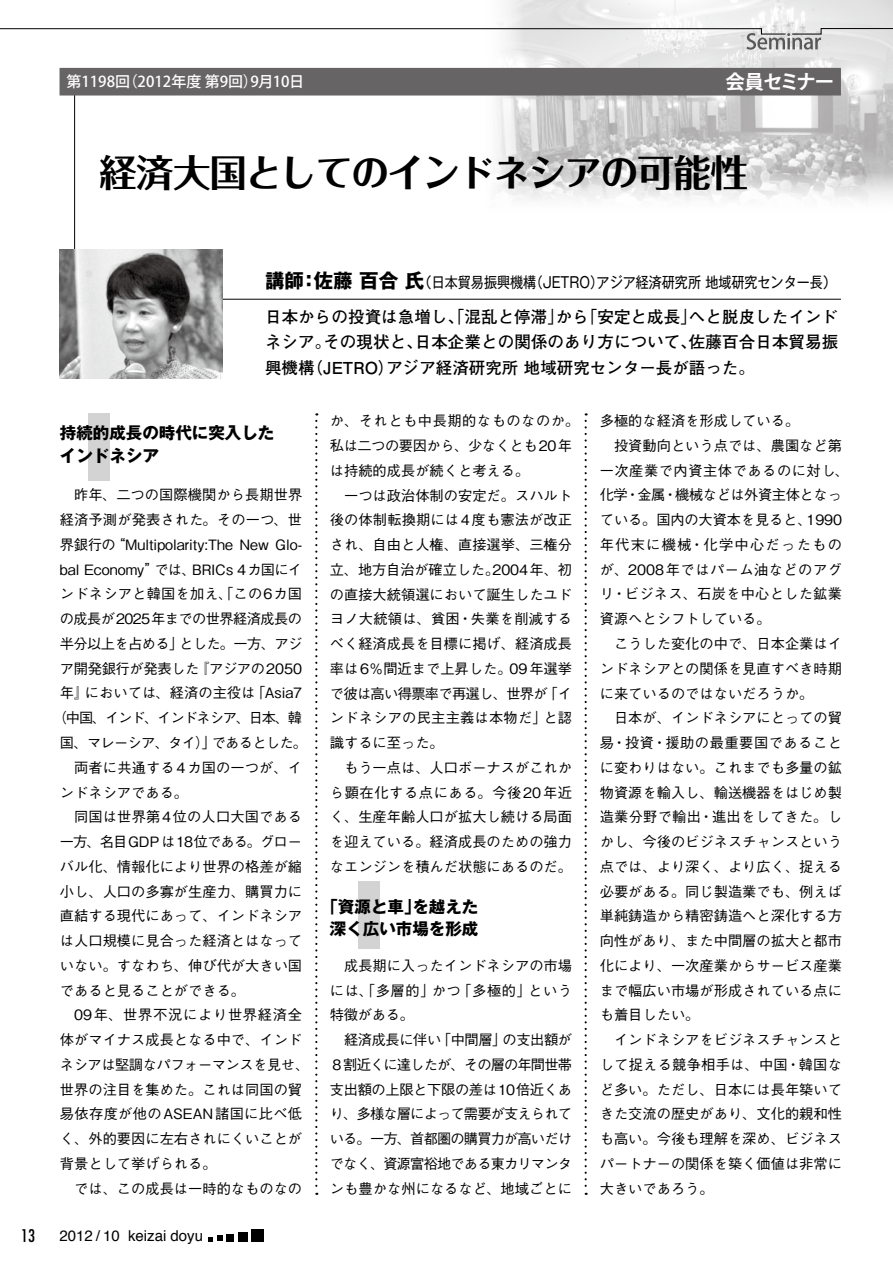
<style>
.page{position:relative;width:893px;height:1263px;background:#fff}
.page>*{position:absolute;margin:0;border:0;box-sizing:border-box;transform-origin:0 0}
.t1{font:700 37.5px "Folk Pro";letter-spacing:-.04em;color:#000}
.t2{font:700 19.5px "Koz Go Pro";letter-spacing:-.06em;color:#fff}
.t3{font:condensed 16.95px "Futura";color:#000}
.t4{font:700 16.5px/25.5px "Futo Go B101 Pro";color:#000;text-align:justify}
.t5{font:700 16.5px/22.2px "Gothic MB101 Pro";color:#000}
.t6{font:15px "Gothic MB101 Pro";color:#000}
.t7{font:500 15px "Koz Go Pro";color:#fff}
.t8{font:15px "Helvetica";color:#000}
.t9{font:500 14.25px/24.8px "Gothic BBB Pro";color:#000;text-align:justify}
.t10{font:500 14.25px "Gothic BBB Pro";letter-spacing:.02em;color:#000}
.t11{font:500 14.25px "Gothic BBB Pro";letter-spacing:-.03em;color:#000}
.t12{font:500 14.25px "Gothic BBB Pro";letter-spacing:.035em;color:#000}
.t13{font:500 14.25px "Gothic BBB Pro";letter-spacing:-.04em;color:#000}
.t14{font:500 14.25px "Gothic BBB Pro";letter-spacing:-.025em;color:#000}
.t15{font:500 14.25px "Gothic BBB Pro";letter-spacing:-.08em;color:#000}
.t16{font:500 14.25px "Gothic BBB Pro";letter-spacing:-.05em;color:#000}
.t17{font:500 14.25px "Gothic BBB Pro";letter-spacing:-.065em;color:#000}
.t18{font:500 14.25px "Gothic BBB Pro";letter-spacing:-.045em;color:#000}
.t19{font:500 14.25px "Gothic BBB Pro";letter-spacing:.025em;color:#000}
.t20{font:500 14.25px "Gothic BBB Pro";letter-spacing:.03em;color:#000}
.t21{font:500 14.25px "Gothic BBB Pro";letter-spacing:.05em;color:#000}
.t22{font:500 14.25px "Gothic BBB Pro";letter-spacing:.09em;color:#000}
.s1{font-weight:700;font-size:19.5px}
</style>
<div class="page">
<img style="left:481px;top:0;width:412px;height:201px">
<svg style="left:209px;top:1236px;width:14px;height:5px"></svg>
<div style="left:227px;top:1234px;width:7px;height:7px;background:#000"></div>
<div style="left:238px;top:1232px;width:9px;height:9px;background:#000"></div>
<div style="left:251px;top:1229px;width:13px;height:12px;background:#000"></div>
<svg style="left:0;top:28px;width:893px;height:22px"></svg>
<div style="left:358px;top:881px;width:21px;height:67px;background:#d3d3d4"></div>
<div style="left:89px;top:413px;width:21px;height:68px;background:#d3d3d4"></div>
<svg style="left:74px;top:88px;width:768px;height:212px"></svg>
<svg style="left:315px;top:421px;width:2px;height:774px"></svg>
<svg style="left:585px;top:421px;width:2px;height:774px"></svg>
<div style="left:60px;top:68px;width:781px;height:28px;background:#666464"></div>
<img style="left:60px;top:249px;width:162px;height:129px">
<p class="t7" style="left:66px;top:72px;width:239px">第1198回（2012年度 第9回）9月10日</p>
<h2 class="t2" style="left:725px;top:69px;width:111px">会員セミナー</h2>
<h1 class="t1" style="left:99px;top:141px;width:650px">経済大国としてのインドネシアの可能性</h1>
<p class="t6" style="left:265px;top:270px;width:574px"><span class="s1">講師：佐藤 百合 氏</span>（日本貿易振興機構（JETRO）アジア経済研究所 地域研究センター長）</p>
<p class="t4" style="left:265px;top:302px;width:575px">日本からの投資は急増し、「混乱と停滞」から「安定と成長」へと脱皮したインドネシア。その現状と、日本企業との関係のあり方について、佐藤百合日本貿易振興機構（JETRO）アジア経済研究所 地域研究センター長が語った。</p>
<p class="t5" style="left:60px;top:420px;width:216px">持続的成長の時代に突入したインドネシア</p>
<p class="t9" style="left:74px;top:481px;width:230px">昨年、二つの国際機関から長期世界</p>
<p class="t9" style="left:60px;top:506px;width:244px">経済予測が発表された。その一つ、世</p>
<p class="t9" style="left:60px;top:530px;width:244px">界銀行の“Multipolarity:The New Glo-</p>
<p class="t9" style="left:60px;top:555px;width:244px">bal Economy”では、BRICs 4カ国にイ</p>
<p class="t9" style="left:60px;top:580px;width:244px">ンドネシアと韓国を加え、「この6カ国</p>
<p class="t13" style="left:60px;top:607px;width:244px">の成長が2025年までの世界経済成長の</p>
<p class="t18" style="left:60px;top:632px;width:244px">半分以上を占める」とした。一方、アジ</p>
<p class="t14" style="left:60px;top:657px;width:244px">ア開発銀行が発表した『アジアの2050</p>
<p class="t9" style="left:60px;top:679px;width:244px">年』においては、経済の主役は「Asia7</p>
<p class="t15" style="left:53px;top:706px;width:251px">（中国、インド、インドネシア、日本、韓</p>
<p class="t16" style="left:60px;top:731px;width:249px">国、マレーシア、タイ）」であるとした。</p>
<p class="t9" style="left:74px;top:753px;width:230px">両者に共通する4カ国の一つが、イ</p>
<p class="t9" style="left:60px;top:778px;width:130px">ンドネシアである。</p>
<p class="t9" style="left:74px;top:803px;width:229px">同国は世界第4位の人口大国である</p>
<p class="t17" style="left:60px;top:830px;width:244px">一方、名目GDP は18位である。グロー</p>
<p class="t9" style="left:60px;top:852px;width:244px">バル化、情報化により世界の格差が縮</p>
<p class="t9" style="left:60px;top:877px;width:244px">小し、人口の多寡が生産力、購買力に</p>
<p class="t9" style="left:60px;top:902px;width:244px">直結する現代にあって、インドネシア</p>
<p class="t9" style="left:60px;top:926px;width:244px">は人口規模に見合った経済とはなって</p>
<p class="t9" style="left:60px;top:951px;width:244px">いない。すなわち、伸び代が大きい国</p>
<p class="t9" style="left:60px;top:976px;width:187px">であると見ることができる。</p>
<p class="t21" style="left:74px;top:1003px;width:229px">09年、世界不況により世界経済全</p>
<p class="t9" style="left:60px;top:1025px;width:244px">体がマイナス成長となる中で、インド</p>
<p class="t11" style="left:60px;top:1053px;width:251px">ネシアは堅調なパフォーマンスを見せ、</p>
<p class="t9" style="left:60px;top:1075px;width:244px">世界の注目を集めた。これは同国の貿</p>
<p class="t19" style="left:60px;top:1102px;width:244px">易依存度が他のASEAN諸国に比べ低</p>
<p class="t9" style="left:60px;top:1124px;width:244px">く、外的要因に左右されにくいことが</p>
<p class="t9" style="left:60px;top:1149px;width:158px">背景として挙げられる。</p>
<p class="t9" style="left:74px;top:1174px;width:229px">では、この成長は一時的なものなの</p>
<p class="t3" style="left:21px;top:1225px;width:15px">13</p>
<p class="t8" style="left:60px;top:1224px;width:145px">2012 / 10 keizai doyu</p>
<p class="t9" style="left:330px;top:407px;width:251px;text-align:left">か、それとも中長期的なものなのか。私は二つの要因から、少なくとも20年は持続的成長が続くと考える。</p>
<p class="t9" style="left:330px;top:481px;width:244px;text-indent:14px">一つは政治体制の安定だ。スハルト後の体制転換期には4度も憲法が改正され、自由と人権、直接選挙、三権分立、地方自治が確立した。2004年、初の直接大統領選において誕生したユドヨノ大統領は、貧困・失業を削減するべく経済成長を目標に掲げ、経済成長率は6％間近まで上昇した。09年選挙で彼は高い得票率で再選し、世界が「インドネシアの民主主義は本物だ」と認識するに至った。</p>
<p class="t9" style="left:330px;top:753px;width:244px;text-indent:14px">もう一点は、人口ボーナスがこれから顕在化する点にある。今後20年近く、生産年齢人口が拡大し続ける局面を迎えている。経済成長のための強力なエンジンを積んだ状態にあるのだ。</p>
<p class="t5" style="left:322px;top:893px;width:158px;text-align:center">「資源と車」を越えた深く広い市場を形成</p>
<p class="t9" style="left:330px;top:951px;width:244px;text-indent:14px">成長期に入ったインドネシアの市場には、「多層的」かつ「多極的」という特徴がある。</p>
<p class="t9" style="left:330px;top:1025px;width:244px;text-indent:14px">経済成長に伴い「中間層」の支出額が８割近くに達したが、その層の年間世帯支出額の上限と下限の差は10倍近くあり、多様な層によって需要が支えられている。一方、首都圏の購買力が高いだけでなく、資源富裕地である東カリマンタンも豊かな州になるなど、地域ごとに</p>
<p class="t9" style="left:600px;top:407px;width:201px">多極的な経済を形成している。</p>
<p class="t9" style="left:614px;top:431px;width:229px">投資動向という点では、農園など第</p>
<p class="t12" style="left:600px;top:459px;width:251px">一次産業で内資主体であるのに対し、</p>
<p class="t11" style="left:600px;top:484px;width:244px">化学・金属・機械などは外資主体となっ</p>
<p class="t9" style="left:600px;top:506px;width:244px">ている。国内の大資本を見ると、1990</p>
<p class="t22" style="left:600px;top:533px;width:244px">年代末に機械・化学中心だったもの</p>
<p class="t20" style="left:600px;top:558px;width:244px">が、2008年ではパーム油などのアグ</p>
<p class="t10" style="left:600px;top:583px;width:244px">リ・ビジネス、石炭を中心とした鉱業</p>
<p class="t9" style="left:600px;top:605px;width:172px">資源へとシフトしている。</p>
<p class="t9" style="left:614px;top:629px;width:229px">こうした変化の中で、日本企業はイ</p>
<p class="t9" style="left:600px;top:654px;width:244px">ンドネシアとの関係を見直すべき時期</p>
<p class="t9" style="left:600px;top:679px;width:215px">に来ているのではないだろうか。</p>
<p class="t9" style="left:614px;top:704px;width:229px">日本が、インドネシアにとっての貿</p>
<p class="t12" style="left:600px;top:731px;width:244px">易・投資・援助の最重要国であること</p>
<p class="t9" style="left:600px;top:753px;width:244px">に変わりはない。これまでも多量の鉱</p>
<p class="t9" style="left:600px;top:778px;width:244px">物資源を輸入し、輸送機器をはじめ製</p>
<p class="t10" style="left:600px;top:805px;width:244px">造業分野で輸出・進出をしてきた。し</p>
<p class="t9" style="left:600px;top:827px;width:244px">かし、今後のビジネスチャンスという</p>
<p class="t9" style="left:600px;top:852px;width:244px">点では、より深く、より広く、捉える</p>
<p class="t9" style="left:600px;top:877px;width:244px">必要がある。同じ製造業でも、例えば</p>
<p class="t9" style="left:600px;top:902px;width:244px">単純鋳造から精密鋳造へと深化する方</p>
<p class="t9" style="left:600px;top:926px;width:244px">向性があり、また中間層の拡大と都市</p>
<p class="t9" style="left:600px;top:951px;width:244px">化により、一次産業からサービス産業</p>
<p class="t9" style="left:600px;top:976px;width:244px">まで幅広い市場が形成されている点に</p>
<p class="t9" style="left:600px;top:1001px;width:101px">も着目したい。</p>
<p class="t9" style="left:614px;top:1025px;width:229px">インドネシアをビジネスチャンスと</p>
<p class="t10" style="left:600px;top:1053px;width:244px">して捉える競争相手は、中国・韓国な</p>
<p class="t9" style="left:600px;top:1075px;width:244px">ど多い。ただし、日本には長年築いて</p>
<p class="t9" style="left:600px;top:1100px;width:244px">きた交流の歴史があり、文化的親和性</p>
<p class="t9" style="left:600px;top:1124px;width:244px">も高い。今後も理解を深め、ビジネス</p>
<p class="t9" style="left:600px;top:1149px;width:244px">パートナーの関係を築く価値は非常に</p>
<p class="t9" style="left:600px;top:1174px;width:115px">大きいであろう。</p>
</div>
